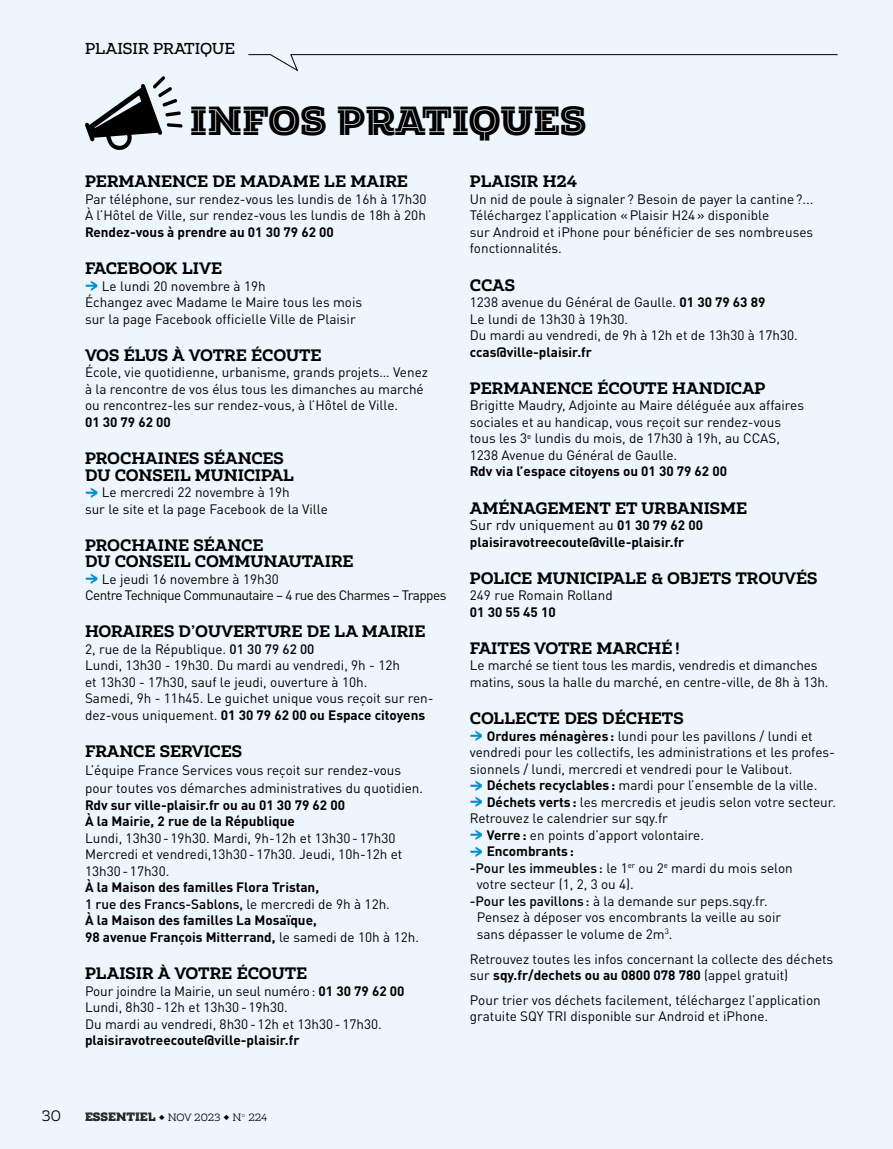
<style>
.page{position:relative;width:893px;height:1149px;background:#fff}
.page>*{position:absolute;margin:0;border:0;box-sizing:border-box;transform-origin:0 0}
.t1{font:900 40.5px "Amazing Slab Inline";color:#000}
.t2{font:700 16.5px/16.5px "Amazing Slab";color:#000}
.t3{font:500 15.75px "Amazing Slab";color:#000}
.t4{font:15px "Amazing Slab";color:#000}
.t5{font:14.25px "DIN Pro";color:#000}
.t6{font:13.5px/16.5px "DIN Pro";color:#000}
.t7{font:700 13.5px/16.5px "DIN Pro";color:#000}
.t8{font:13.5px/16.5px "DIN Pro";letter-spacing:-.04em;color:#000}
.t9{font:10.5px "Amazing Slab";color:#000}
.s1{font-family:"Amazing Slab";font-weight:700;font-size:19.5px;color:#008fcf}
.s2{font-weight:500}
.s3{font-weight:700}
.s4{font-weight:400}
.s5{font-weight:700;font-size:13.5px}
.s6{font-family:"Amazing Slab";font-size:19.5px;color:#008fcf}
.s7{font-family:"Amazing Slab Inline";font-weight:800;font-size:12px}
</style>
<div class="page">
<div style="left:0;top:0;width:893px;height:1148px;background:#edf6fd"></div>
<svg style="left:248px;top:54px;width:590px;height:18px"></svg>
<svg style="left:85px;top:76px;width:98px;height:74px"></svg>
<p class="t3" style="left:85px;top:37px;width:151px">PLAISIR PRATIQUE</p>
<h1 class="t1" style="left:190px;top:87px;width:398px">INFOS PRATIQUES</h1>
<p class="t2" style="left:85px;top:172px;width:324px">PERMANENCE DE MADAME LE MAIRE</p>
<p class="t6" style="left:85px;top:189px;width:343px">Par téléphone, sur rendez-vous les lundis de 16h à 17h30<br>À l’Hôtel de Ville, sur rendez-vous les lundis de 18h à 20h</p>
<p class="t7" style="left:85px;top:222px;width:250px">Rendez-vous à prendre au 01 30 79 62 00</p>
<p class="t2" style="left:85px;top:258px;width:139px">FACEBOOK LIVE</p>
<p class="t6" style="left:85px;top:276px;width:279px"><span class="s1">→</span> Le lundi 20 novembre à 19h<br>Échangez avec Madame le Maire tous les mois sur la page Facebook officielle Ville de Plaisir</p>
<p class="t2" style="left:85px;top:345px;width:238px">VOS ÉLUS À VOTRE ÉCOUTE</p>
<p class="t6" style="left:85px;top:363px;width:345px">École, vie quotidienne, urbanisme, grands projets… Venez à la rencontre de vos élus tous les dimanches au marché ou rencontrez-les sur rendez-vous, à l’Hôtel de Ville.</p>
<p class="t7" style="left:85px;top:412px;width:87px">01 30 79 62 00</p>
<p class="t2" style="left:85px;top:448px;width:210px">PROCHAINES SÉANCES<br>DU CONSEIL MUNICIPAL</p>
<p class="t6" style="left:85px;top:482px;width:244px"><span class="s1">→</span> Le mercredi 22 novembre à 19h<br>sur le site et la page Facebook de la Ville</p>
<p class="t2" style="left:85px;top:535px;width:270px">PROCHAINE SÉANCE<br>DU CONSEIL COMMUNAUTAIRE</p>
<p class="t8" style="left:85px;top:569px;width:363px"><span class="s1">→</span> Le jeudi 16 novembre à 19h30<br>Centre Technique Communautaire – 4 rue des Charmes – Trappes</p>
<p class="t2" style="left:85px;top:621px;width:342px">HORAIRES D’OUVERTURE DE LA MAIRIE</p>
<p class="t6" style="left:85px;top:639px;width:350px">2, rue de la République. <span class="s2">01 30 79 62 00<br></span>Lundi, 13h30 - 19h30. Du mardi au vendredi, 9h - 12h<br>et 13h30 - 17h30, sauf le jeudi, ouverture à 10h.<br>Samedi, 9h - 11h45. Le guichet unique vous reçoit sur ren&shy;dez-vous uniquement. <span class="s3">01 30 79 62 00 ou Espace citoyens</span></p>
<p class="t2" style="left:85px;top:741px;width:158px">FRANCE SERVICES</p>
<p class="t6" style="left:85px;top:759px;width:340px;line-height:18px">L’équipe France Services vous reçoit sur rendez-vous pour toutes vos démarches administratives du quotidien.</p>
<p class="t7" style="left:85px;top:794px;width:261px">Rdv sur ville-plaisir.fr ou au 01 30 79 62 00<br>À la Mairie, 2 rue de la République</p>
<p class="t6" style="left:85px;top:828px;width:319px">Lundi, 13h30-19h30. Mardi, 9h-12h et 13h30-17h30<br>Mercredi et vendredi,13h30-17h30. Jeudi, 10h-12h et<br>13h30-17h30.</p>
<p class="t7" style="left:85px;top:877px;width:335px">À la Maison des familles Flora Tristan,<br><span class="s2">1 rue des Francs-Sablons,</span> <span class="s4">le mercredi de 9h à 12h.<br></span>À la Maison des familles La Mosaïque,<br>98 avenue François Mitterrand, <span class="s4">le samedi de 10h à 12h.</span></p>
<p class="t2" style="left:85px;top:963px;width:224px">PLAISIR À VOTRE ÉCOUTE</p>
<p class="t6" style="left:85px;top:980px;width:321px">Pour joindre la Mairie, un seul numéro: <span class="s3">01 30 79 62 00<br></span>Lundi, 8h30-12h et 13h30-19h30.<br>Du mardi au vendredi, 8h30-12h et 13h30-17h30.</p>
<p class="t7" style="left:85px;top:1029px;width:216px">plaisiravotreecoute@ville-plaisir.fr</p>
<p class="t2" style="left:470px;top:172px;width:109px">PLAISIR H24</p>
<p class="t6" style="left:470px;top:189px;width:345px">Un nid de poule à signaler ? Besoin de payer la cantine?...<br>Téléchargez l’application «Plaisir H24» disponible<br>sur Android et iPhone pour bénéficier de ses nombreuses fonctionnalités.</p>
<p class="t2" style="left:470px;top:275px;width:47px">CCAS</p>
<p class="t6" style="left:470px;top:292px;width:329px">1238 avenue du Général de Gaulle. <span class="s3">01 30 79 63 89<br></span>Le lundi de 13h30 à 19h30.<br>Du mardi au vendredi, de 9h à 12h et de 13h30 à 17h30.</p>
<p class="t7" style="left:470px;top:342px;width:124px">ccas@ville-plaisir.fr</p>
<p class="t2" style="left:470px;top:378px;width:297px">PERMANENCE ÉCOUTE HANDICAP</p>
<p class="t6" style="left:470px;top:396px;width:336px">Brigitte Maudry, Adjointe au Maire déléguée aux affaires sociales et au handicap, vous reçoit sur rendez-vous tous les 3<sup>e</sup> lundis du mois, de 17h30 à 19h, au CCAS, 1238 Avenue du Général de Gaulle.</p>
<p class="t7" style="left:470px;top:461px;width:259px">Rdv via l’espace citoyens ou 01 30 79 62 00</p>
<p class="t2" style="left:470px;top:498px;width:279px">AMÉNAGEMENT ET URBANISME</p>
<p class="t5" style="left:470px;top:513px;width:235px">Sur rdv uniquement au <span class="s5">01 30 79 62 00</span></p>
<p class="t7" style="left:470px;top:531px;width:216px">plaisiravotreecoute@ville-plaisir.fr</p>
<p class="t2" style="left:470px;top:568px;width:349px">POLICE MUNICIPALE &amp; OBJETS TROUVÉS</p>
<p class="t6" style="left:470px;top:585px;width:144px">249 rue Romain Rolland</p>
<p class="t7" style="left:470px;top:602px;width:87px">01 30 55 45 10</p>
<p class="t2" style="left:470px;top:638px;width:211px">FAITES VOTRE MARCHÉ !</p>
<p class="t6" style="left:470px;top:655px;width:360px">Le marché se tient tous les mardis, vendredis et dimanches matins, sous la halle du marché, en centre-ville, de 8h à 13h.</p>
<p class="t2" style="left:470px;top:708px;width:215px">COLLECTE DES DÉCHETS</p>
<p class="t6" style="left:470px;top:726px;width:367px"><span class="s1">→</span> <span class="s3">Ordures ménagères:</span> lundi pour les pavillons / lundi et vendredi pour les collectifs, les administrations et les profes&shy;sionnels / lundi, mercredi et vendredi pour le Valibout.</p>
<p class="t6" style="left:470px;top:775px;width:349px"><span class="s1">→</span> <span class="s3">Déchets recyclables:</span> mardi pour l’ensemble de la ville.</p>
<p class="t6" style="left:470px;top:792px;width:368px"><span class="s1">→</span> <span class="s3">Déchets verts:</span> les mercredis et jeudis selon votre secteur.<br>Retrouvez le calendrier sur sqy.fr</p>
<p class="t6" style="left:470px;top:825px;width:236px"><span class="s1">→</span> <span class="s3">Verre:</span> en points d’apport volontaire.</p>
<p class="t7" style="left:470px;top:841px;width:105px"><span class="s6">→</span> Encombrants:</p>
<p class="t6" style="left:470px;top:858px;width:324px"><span class="s2">-Pour les immeubles :</span> le 1<sup>er</sup> ou 2<sup>e</sup> mardi du mois selon</p>
<p class="t6" style="left:477px;top:874px;width:159px">votre secteur (1, 2, 3 ou 4).</p>
<p class="t6" style="left:470px;top:891px;width:299px"><span class="s2">-Pour les pavillons :</span> à la demande sur peps.sqy.fr.</p>
<p class="t6" style="left:477px;top:907px;width:306px">Pensez à déposer vos encombrants la veille au soir</p>
<p class="t6" style="left:477px;top:924px;width:197px">sans dépasser le volume de 2m<sup>3</sup>.</p>
<p class="t6" style="left:470px;top:948px;width:365px">Retrouvez toutes les infos concernant la collecte des déchets sur <span class="s3">sqy.fr/dechets ou au 0800 078 780</span> (appel gratuit)</p>
<p class="t6" style="left:470px;top:990px;width:352px">Pour trier vos déchets facilement, téléchargez l’application gratuite SQY TRI disponible sur Android et iPhone.</p>
<p class="t4" style="left:42px;top:1104px;width:21px">30</p>
<p class="t9" style="left:85px;top:1109px;width:184px"><span class="s7">ESSENTIEL</span> <span class="s3">◆</span> NOV 2023 <span class="s3">◆</span> N° 224</p>
</div>
